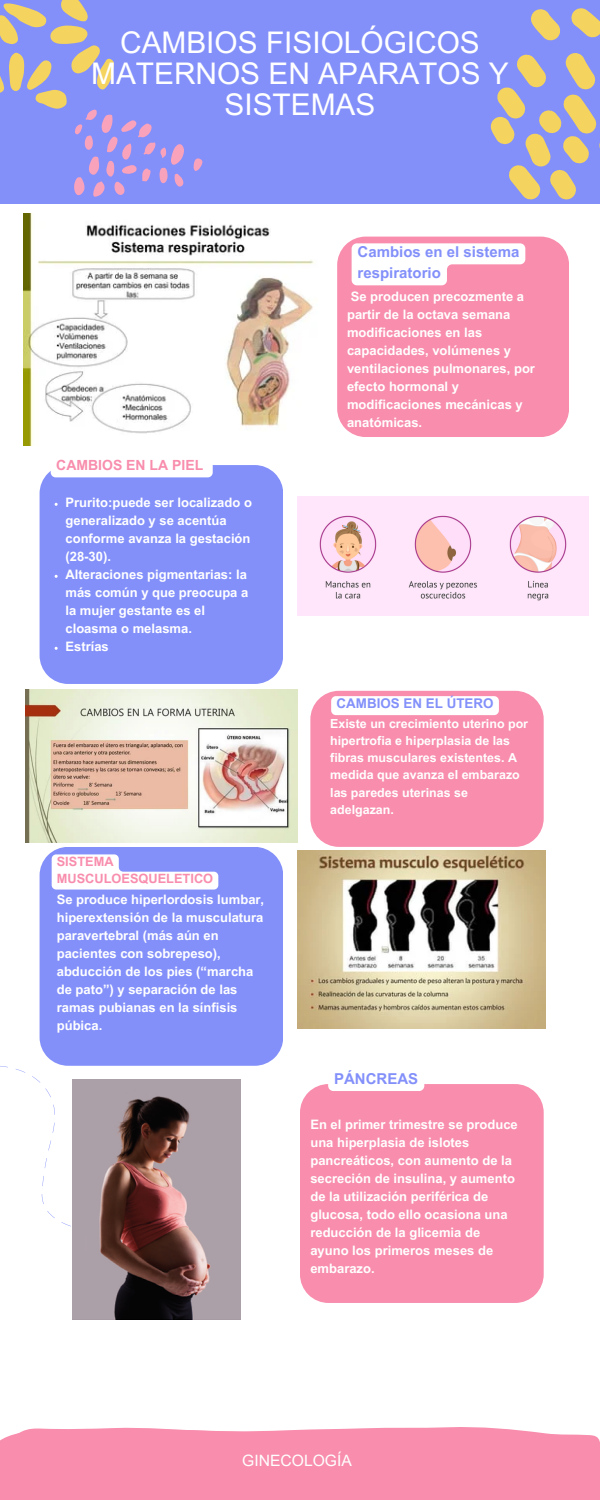
<style>
.page{position:relative;width:600px;height:1500px;background:#fff}
.page>*{position:absolute;margin:0;border:0;box-sizing:border-box;transform-origin:0 0}
.t1{font:29.8px/30.8px "Arial MT Pro";color:#fff;text-align:center}
.t2{font:15.7px "Arial MT Pro";color:#fff}
.t3{font:700 15px/21px "Arial MT Pro";color:#8390fa}
.t4{font:700 14px "Arial MT Pro";color:#f88dad}
.t5{font:700 13.4px "Arial MT Pro";color:#8390fa}
.t6{font:700 13px/18px "Arial MT Pro";color:#fff}
.t7{font:700 12.8px/17.2px "Arial MT Pro";color:#f88dad}
.t8{font:700 12.5px/17.2px "Arial MT Pro";color:#fff}
</style>
<div class="page">
<div style="left:0;top:0;width:600px;height:204px;background:#8390fa"></div>
<div style="left:40px;top:465px;width:243px;height:219px;background:#8390fa"></div>
<div style="left:0;top:1427px;width:600px;height:73px;background:#f88dad"></div>
<div style="left:310px;top:691px;width:234px;height:156px;background:#f88dad;border-radius:28px"></div>
<div style="left:300px;top:1084px;width:244px;height:219px;background:#f88dad"></div>
<div style="left:328px;top:1070px;width:96px;height:21px;background:#fff;border-radius:5px"></div>
<div style="left:40px;top:847px;width:243px;height:219px;background:#8390fa"></div>
<svg style="left:0;top:1010px;width:142px;height:240px"></svg>
<svg style="left:490px;top:8px;width:110px;height:192px"></svg>
<svg style="left:194px;top:158px;width:8px;height:13px"></svg>
<svg style="left:0;top:0;width:184px;height:197px"></svg>
<div style="left:337px;top:237px;width:232px;height:200px;background:#f88dad"></div>
<img style="left:23px;top:214px;width:291px;height:231px">
<img style="left:298px;top:497px;width:291px;height:118px">
<img style="left:26px;top:689px;width:271px;height:153px">
<img style="left:297px;top:851px;width:248px;height:177px">
<img style="left:73px;top:1079px;width:168px;height:240px">
<div style="left:331px;top:696px;width:168px;height:19px;background:#fff;border-radius:5px"></div>
<svg style="left:52px;top:854px;width:166px;height:36px"></svg>
<div style="left:51px;top:458px;width:162px;height:19px;background:#fff;border-radius:5px"></div>
<svg style="left:352px;top:243px;width:173px;height:42px"></svg>
<p class="t1" style="left:91px;top:31px;width:419px">CAMBIOS FISIOLÓGICOS<br>MATERNOS EN APARATOS Y<br>SISTEMAS</p>
<p class="t4" style="left:56px;top:460px;width:148px">CAMBIOS EN LA PIEL</p>
<p class="t6" style="left:65px;top:495px;width:188px">Prurito:puede ser localizado o generalizado y se acentúa conforme avanza la gestación (28-30).</p>
<p class="t6" style="left:65px;top:567px;width:184px">Alteraciones pigmentarias: la más común y que preocupa a la mujer gestante es el cloasma o melasma.</p>
<p class="t6" style="left:65px;top:639px;width:45px">Estrías</p>
<p class="t7" style="left:57px;top:854px;width:158px">SISTEMA<br>MUSCULOESQUELETICO</p>
<p class="t6" style="left:57px;top:892px;width:209px">Se produce hiperlordosis lumbar, hiperextensión de la musculatura paravertebral (más aún en pacientes con sobrepeso), abducción de los pies (“marcha de pato”) y separación de las ramas pubianas en la sínfisis púbica.</p>
<p class="t3" style="left:358px;top:243px;width:163px">Cambios en el sistema respiratorio</p>
<p class="t6" style="left:347px;top:289px;width:189px">Se producen precozmente a partir de la octava semana modificaciones en las capacidades, volúmenes y ventilaciones pulmonares, por efecto hormonal y modificaciones mecánicas y anatómicas.</p>
<p class="t5" style="left:337px;top:698px;width:159px">CAMBIOS EN EL ÚTERO</p>
<p class="t8" style="left:330px;top:716px;width:199px">Existe un crecimiento uterino por hipertrofia e hiperplasia de las fibras musculares existentes. A medida que avanza el embarazo las paredes uterinas se adelgazan.</p>
<p class="t3" style="left:334px;top:1070px;width:86px">PÁNCREAS</p>
<p class="t6" style="left:310px;top:1117px;width:209px">En el primer trimestre se produce una hiperplasia de islotes pancreáticos, con aumento de la secreción de insulina, y aumento de la utilización periférica de glucosa, todo ello ocasiona una reducción de la glicemia de ayuno los primeros meses de embarazo.</p>
<p class="t2" style="left:242px;top:1455px;width:111px">GINECOLOGÍA</p>
</div>
